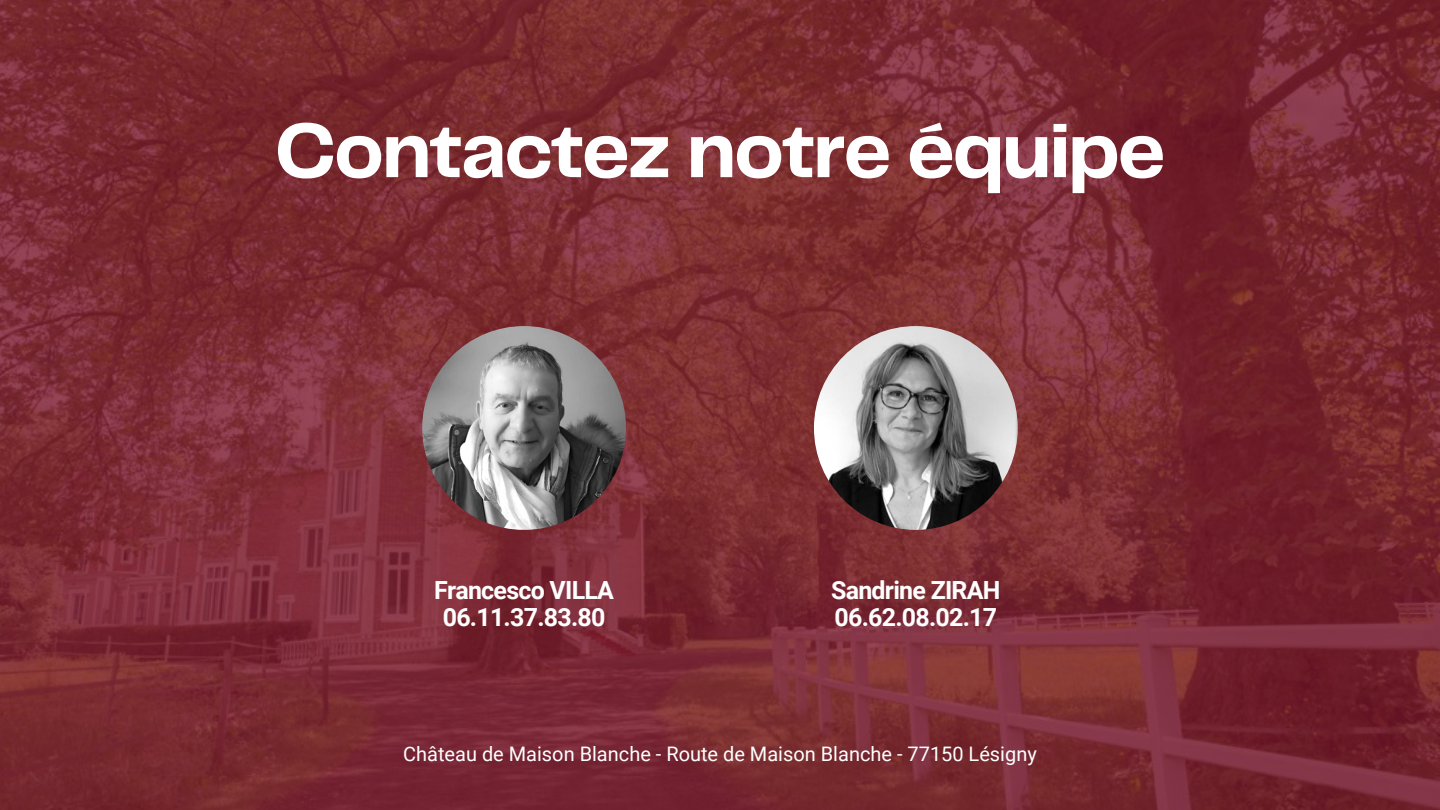
<style>
.page{position:relative;width:1440px;height:810px;background:#fff}
.page>*{position:absolute;margin:0;border:0;box-sizing:border-box;transform-origin:0 0}
.t1{font:700 80px "Telegraf";letter-spacing:-.03em;color:#fff}
.t2{font:700 25px/27px "Roboto";letter-spacing:-.03em;color:#fff;text-align:center}
.t3{font:20px "Roboto";color:#fff}
</style>
<div class="page">
<img style="left:0;top:0;width:1440px;height:810px">
<img style="left:814px;top:326px;width:204px;height:204px;border-radius:50%">
<img style="left:422px;top:326px;width:204px;height:204px;border-radius:50%">
<h1 class="t1" style="left:274px;top:116px;width:893px">Contactez notre équipe</h1>
<p class="t2" style="left:434px;top:577px;width:182px">Francesco VILLA<br>06.11.37.83.80</p>
<p class="t2" style="left:831px;top:577px;width:171px;text-align:left">Sandrine ZIRAH<br>06.62.08.02.17</p>
<p class="t3" style="left:403px;top:743px;width:635px">Château de Maison Blanche - Route de Maison Blanche - 77150 Lésigny</p>
</div>
